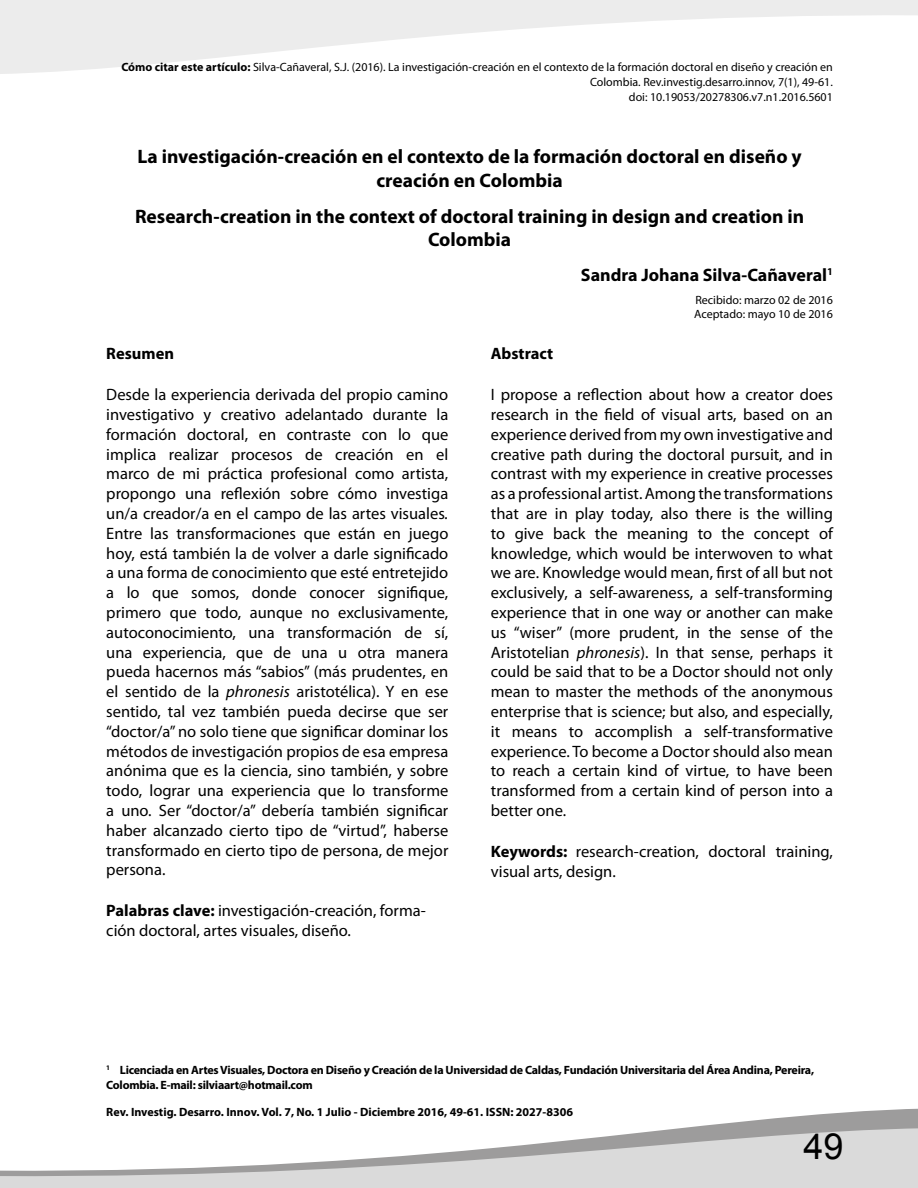
<style>
.page{position:relative;width:918px;height:1188px;background:#fff}
.page>*{position:absolute;margin:0;border:0;box-sizing:border-box;transform-origin:0 0}
.t1{font:36px "Arial";color:#000}
.t2{font:700 19.5px/23.4px "Myriad Pro";color:#000;text-align:center}
.t3{font:700 18px "Myriad Pro";color:#000}
.t4{font:16.5px/19.8px "Myriad Pro";color:#000;text-align:justify}
.t5{font:700 16.5px "Myriad Pro";color:#000}
.t6{font:12px/15px "Myriad Pro";color:#000}
.t7{font:700 12px/14.4px "Myriad Pro";letter-spacing:-.02em;color:#000}
.t8{font:700 12px "Myriad Pro";color:#000}
.s1{font-weight:700}
.s2{font-style:italic}
</style>
<div class="page">
<svg style="left:683px;top:1109px;width:235px;height:19px;fill:#9d9c9c"></svg>
<svg style="left:1px;top:1128px;width:917px;height:60px;fill:#dadada"></svg>
<svg style="left:1px;top:0;width:917px;height:74px;fill:#ececec"></svg>
<p class="t6" style="left:121px;top:59px;width:713px;text-align:right"><span class="s1">Cómo citar este artículo:</span> Silva-Cañaveral, S.J. (2016). La investigación-creación en el contexto de la formación doctoral en diseño y creación en<br>Colombia. Rev.investig.desarro.innov, 7(1), 49-61.<br>doi: 10.19053/20278306.v7.n1.2016.5601</p>
<p class="t2" style="left:137px;top:145px;width:666px">La investigación-creación en el contexto de la formación doctoral en diseño y creación en Colombia</p>
<p class="t2" style="left:135px;top:204px;width:671px">Research-creation in the context of doctoral training in design and creation in<br>Colombia</p>
<p class="t3" style="left:581px;top:263px;width:254px">Sandra Johana Silva-Cañaveral<sup>1</sup></p>
<p class="t6" style="left:694px;top:292px;width:140px;line-height:14.4px">Recibido: marzo 02 de 2016<br>Aceptado: mayo 10 de 2016</p>
<p class="t5" style="left:106px;top:343px;width:69px">Resumen</p>
<p class="t4" style="left:106px;top:384px;width:344px">Desde la experiencia derivada del propio camino investigativo y creativo adelantado durante la formación doctoral, en contraste con lo que implica realizar procesos de creación en el marco de mi práctica profesional como artista, propongo una reflexión sobre cómo investiga un/a creador/a en el campo de las artes visuales<span class="s2">.<br></span>Entre las transformaciones que están en juego hoy, está también la de volver a darle significado a una forma de conocimiento que esté entretejido a lo que somos, donde conocer signifique, primero que todo, aunque no exclusivamente, autoconocimiento, una transformación de sí, una experiencia, que de una u otra manera pueda hacernos más “sabios” (más prudentes, en el sentido de la <span class="s2">phronesis</span> aristotélica). Y en ese sentido, tal vez también pueda decirse que ser “doctor/a” no solo tiene que significar dominar los métodos de investigación propios de esa empresa anónima que es la ciencia, sino también, y sobre todo, lograr una experiencia que lo transforme a uno. Ser “doctor/a” debería también significar haber alcanzado cierto tipo de “virtud”, haberse transformado en cierto tipo de persona, de mejor persona.</p>
<p class="t4" style="left:106px;top:901px;width:321px"><span class="s1">Palabras clave:</span> investigación-creación, forma&shy;ción doctoral, artes visuales, diseño.</p>
<p class="t5" style="left:491px;top:343px;width:64px">Abstract</p>
<p class="t4" style="left:491px;top:384px;width:344px">I propose a reflection about how a creator does research in the field of visual arts, based on an experience derived from my own investigative and creative path during the doctoral pursuit, and in contrast with my experience in creative processes as a professional artist. Among the transformations that are in play today, also there is the willing to give back the meaning to the concept of knowledge, which would be interwoven to what we are. Knowledge would mean, first of all but not exclusively, a self-awareness, a self-transforming experience that in one way or another can make us “wiser” (more prudent, in the sense of the Aristotelian <span class="s2">phronesis</span>). In that sense, perhaps it could be said that to be a Doctor should not only mean to master the methods of the anonymous enterprise that is science; but also, and especially, it means to accomplish a self-transformative experience. To become a Doctor should also mean to reach a certain kind of virtue, to have been transformed from a certain kind of person into a better one.</p>
<p class="t4" style="left:491px;top:841px;width:344px"><span class="s1">Keywords:</span> research-creation, doctoral training, visual arts, design.</p>
<p class="t7" style="left:106px;top:1062px;width:709px"><sup>1</sup> Licenciada en Artes Visuales, Doctora en Diseño y Creación de la Universidad de Caldas, Fundación Universitaria del Área Andina, Pereira,<br>Colombia. E-mail: silviaart@hotmail.com</p>
<p class="t8" style="left:106px;top:1104px;width:468px">Rev. Investig. Desarro. Innov. Vol. 7, No. 1 Julio - Diciembre 2016, 49-61. ISSN: 2027-8306</p>
<h1 class="t1" style="left:803px;top:1123px;width:42px">49</h1>
</div>
